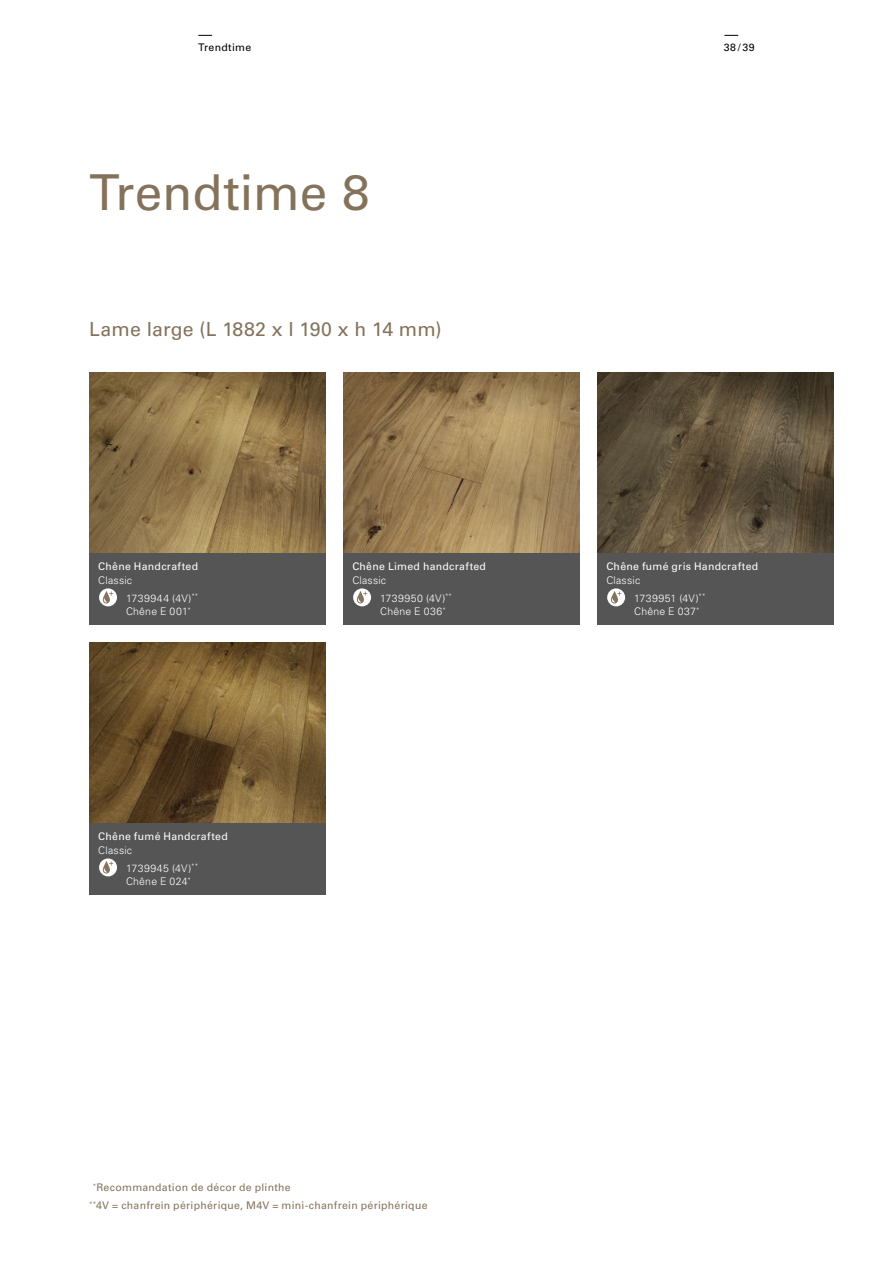
<style>
.page{position:relative;width:893px;height:1263px;background:#fff}
.page>*{position:absolute;margin:0;border:0;box-sizing:border-box;transform-origin:0 0}
.t1{font:49.5px "Univers LT Pro 55 Roman";color:#84725b}
.t2{font:19.5px "Univers LT Pro 55 Roman";letter-spacing:.005em;color:#84725b}
.t3{font:300 10.5px/13.5px "Univers LT Pro 45";letter-spacing:.02em;color:#fff}
.t4{font:10.5px "Univers LT Pro 55 Roman";letter-spacing:.025em;color:#84725b}
.t5{font:10.5px "Univers LT Pro 55 Roman";letter-spacing:.03em;color:#fff}
.t6{font:10.5px "Univers LT Pro 55 Roman";letter-spacing:.03em;color:#000}
</style>
<div class="page">
<div style="left:343px;top:552px;width:236px;height:72px;background:#555"></div>
<div style="left:89px;top:822px;width:236px;height:72px;background:#555"></div>
<div style="left:89px;top:552px;width:236px;height:72px;background:#555"></div>
<div style="left:597px;top:552px;width:236px;height:72px;background:#555"></div>
<img style="left:343px;top:372px;width:236px;height:180px">
<img style="left:89px;top:642px;width:236px;height:180px">
<img style="left:89px;top:372px;width:236px;height:180px">
<img style="left:597px;top:372px;width:236px;height:180px">
<div style="left:99px;top:858px;width:18px;height:18px;background:#fff;border-radius:50%"></div>
<svg style="left:102px;top:861px;width:11px;height:13px"></svg>
<svg style="left:99px;top:588px;width:18px;height:18px"></svg>
<svg style="left:102px;top:591px;width:11px;height:13px"></svg>
<div style="left:353px;top:588px;width:18px;height:18px;background:#fff;border-radius:50%"></div>
<svg style="left:356px;top:591px;width:11px;height:13px"></svg>
<div style="left:607px;top:588px;width:18px;height:18px;background:#fff;border-radius:50%"></div>
<svg style="left:610px;top:591px;width:11px;height:13px"></svg>
<svg style="left:198px;top:35px;width:14px;height:1px"></svg>
<svg style="left:724px;top:35px;width:14px;height:1px"></svg>
<p class="t6" style="left:198px;top:41px;width:54px">Trendtime</p>
<p class="t6" style="left:724px;top:41px;width:32px">38 / 39</p>
<h1 class="t1" style="left:89px;top:163px;width:282px">Trendtime 8</h1>
<h2 class="t2" style="left:89px;top:318px;width:354px">Lame large (L 1882 x l 190 x h 14 mm)</h2>
<p class="t5" style="left:98px;top:560px;width:101px">Chêne Handcrafted</p>
<p class="t3" style="left:98px;top:573px;width:35px">Classic</p>
<p class="t5" style="left:352px;top:560px;width:135px">Chêne Limed handcrafted</p>
<p class="t3" style="left:352px;top:573px;width:35px">Classic</p>
<p class="t5" style="left:606px;top:560px;width:153px">Chêne fumé gris Handcrafted</p>
<p class="t3" style="left:606px;top:573px;width:35px">Classic</p>
<p class="t3" style="left:126px;top:591px;width:74px">1739944 (4V)<sup>**<br></sup>Chêne E 001<sup>*</sup></p>
<p class="t3" style="left:380px;top:591px;width:73px">1739950 (4V)<sup>**<br></sup>Chêne E 036<sup>*</sup></p>
<p class="t3" style="left:634px;top:591px;width:73px">1739951 (4V)<sup>**<br></sup>Chêne E 037<sup>*</sup></p>
<p class="t5" style="left:98px;top:830px;width:131px">Chêne fumé Handcrafted</p>
<p class="t3" style="left:98px;top:843px;width:35px">Classic</p>
<p class="t3" style="left:126px;top:861px;width:74px">1739945 (4V)<sup>**<br></sup>Chêne E 024<sup>*</sup></p>
<p class="t4" style="left:93px;top:1181px;width:199px"><sup>*</sup>Recommandation de décor de plinthe</p>
<p class="t4" style="left:89px;top:1199px;width:340px"><sup>**</sup>4V = chanfrein périphérique, M4V = mini-chanfrein périphérique</p>
</div>
